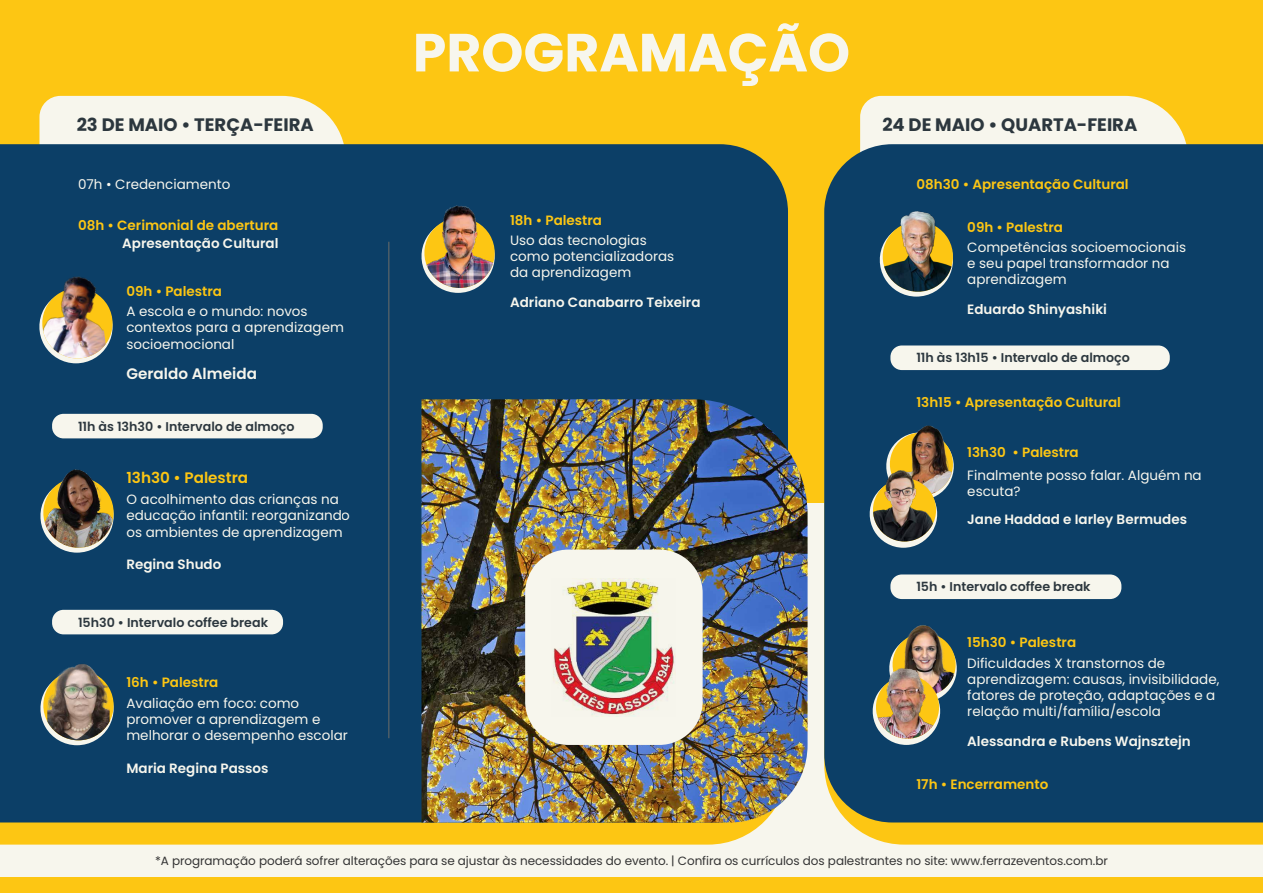
<style>
.page{position:relative;width:1263px;height:893px;background:#f7f6ed}
.page>*{position:absolute;margin:0;border:0;box-sizing:border-box;transform-origin:0 0}
.t1{font:700 53.7px "Poppins";color:#f7f6ed}
.t2{font:700 18px "Poppins";color:#2c373e}
.t3{font:600 15.15px "Poppins";color:#fdc613}
.t4{font:600 15.15px "Poppins";color:#f7f6ed}
.t5{font:13.5px/16.2px "Poppins";color:#f7f6ed}
.t6{font:600 13.5px "Poppins";color:#fdc613}
.t7{font:600 13.5px "Poppins";color:#f7f6ed}
.t8{font:600 12.6px "Poppins";color:#2c373e}
.t9{font:12px "Poppins";letter-spacing:-.005em;color:#343434}
</style>
<div class="page">
<div style="left:0;top:0;width:1263px;height:502px;background:#fdc613"></div>
<svg style="left:0;top:822px;width:764px;height:23px;background:#f7c41d"></svg>
<div style="left:39px;top:96px;width:305px;height:48px;background:#f7f6ed"></div>
<div style="left:0;top:144px;width:788px;height:678px;background:#0c3f67"></div>
<div style="left:52px;top:414px;width:271px;height:24px;background:#f7f6ed;border-radius:11px"></div>
<div style="left:52px;top:610px;width:231px;height:24px;background:#f7f6ed;border-radius:11px"></div>
<div style="left:0;top:877px;width:1263px;height:16px;background:#fdc613"></div>
<svg style="left:848px;top:822px;width:415px;height:23px;background:#f7c621"></svg>
<div style="left:860px;top:96px;width:327px;height:48px;background:#f7f6ed"></div>
<div style="left:824px;top:144px;width:439px;height:678px;background:#0c3f67"></div>
<div style="left:890px;top:345px;width:280px;height:25px;background:#f7f6ed;border-radius:11px"></div>
<div style="left:890px;top:574px;width:231px;height:25px;background:#f7f6ed;border-radius:11px"></div>
<hr style="left:388px;top:242px;width:1px;height:496px;background:#4d5e67">
<svg style="left:39px;top:477px;width:76px;height:76px"></svg>
<svg style="left:39px;top:670px;width:76px;height:75px"></svg>
<svg style="left:878px;top:221px;width:76px;height:76px"></svg>
<svg style="left:38px;top:288px;width:76px;height:75px"></svg>
<img style="left:42px;top:465px;width:73px;height:83px">
<img style="left:47px;top:658px;width:63px;height:82px">
<svg style="left:420px;top:218px;width:76px;height:75px"></svg>
<img style="left:423px;top:202px;width:73px;height:86px">
<img style="left:41px;top:276px;width:65px;height:82px">
<img style="left:881px;top:207px;width:73px;height:85px">
<img style="left:888px;top:422px;width:66px;height:10px">
<img style="left:868px;top:432px;width:87px;height:116px">
<img style="left:871px;top:464px;width:66px;height:77px">
<img style="left:896px;top:622px;width:58px;height:11px">
<img style="left:871px;top:633px;width:87px;height:112px">
<img style="left:876px;top:662px;width:60px;height:77px">
<img style="left:421px;top:399px;width:386px;height:423px">
<div style="left:525px;top:550px;width:178px;height:195px;background:#f7f6ed;border-radius:43px"></div>
<img style="left:553px;top:578px;width:123px;height:138px">
<h1 class="t1" style="left:413px;top:21px;width:439px">PROGRAMAÇÃO</h1>
<h2 class="t2" style="left:77px;top:114px;width:238px">23 DE MAIO • TERÇA-FEIRA</h2>
<h2 class="t2" style="left:882px;top:114px;width:256px">24 DE MAIO • QUARTA-FEIRA</h2>
<p class="t5" style="left:78px;top:176px;width:154px">07h • Credenciamento</p>
<p class="t6" style="left:78px;top:217px;width:202px">08h • Cerimonial de abertura</p>
<p class="t7" style="left:122px;top:236px;width:158px">Apresentação Cultural</p>
<p class="t6" style="left:126px;top:283px;width:97px">09h • Palestra</p>
<p class="t5" style="left:126px;top:303px;width:219px">A escola e o mundo: novos contextos para a aprendizagem socioemocional</p>
<p class="t4" style="left:126px;top:365px;width:132px">Geraldo Almeida</p>
<p class="t8" style="left:78px;top:419px;width:218px">11h às 13h30 • Intervalo de almoço</p>
<p class="t3" style="left:126px;top:468px;width:123px">13h30 • Palestra</p>
<p class="t5" style="left:126px;top:491px;width:226px">O acolhimento das crianças na educação infantil: reorganizando os ambientes de aprendizagem</p>
<p class="t7" style="left:126px;top:556px;width:97px">Regina Shudo</p>
<p class="t8" style="left:78px;top:615px;width:192px">15h30 • Intervalo coffee break</p>
<p class="t6" style="left:126px;top:674px;width:94px">16h • Palestra</p>
<p class="t5" style="left:126px;top:695px;width:223px">Avaliação em foco: como promover a aprendizagem e melhorar o desempenho escolar</p>
<p class="t7" style="left:126px;top:760px;width:144px">Maria Regina Passos</p>
<p class="t6" style="left:510px;top:212px;width:94px">18h • Palestra</p>
<p class="t5" style="left:510px;top:232px;width:166px">Uso das tecnologias como potencializadoras da aprendizagem</p>
<p class="t7" style="left:510px;top:294px;width:192px">Adriano Canabarro Teixeira</p>
<p class="t6" style="left:916px;top:176px;width:214px">08h30 • Apresentação Cultural</p>
<p class="t6" style="left:967px;top:219px;width:97px">09h • Palestra</p>
<p class="t5" style="left:967px;top:239px;width:220px">Competências socioemocionais e seu papel transformador na aprendizagem</p>
<p class="t7" style="left:967px;top:302px;width:141px">Eduardo Shinyashiki</p>
<p class="t8" style="left:916px;top:351px;width:215px">11h às 13h15 • Intervalo de almoço</p>
<p class="t6" style="left:916px;top:394px;width:206px">13h15 • Apresentação Cultural</p>
<p class="t6" style="left:967px;top:445px;width:113px">13h30 • Palestra</p>
<p class="t5" style="left:967px;top:467px;width:236px">Finalmente posso falar. Alguém na escuta?</p>
<p class="t7" style="left:967px;top:512px;width:221px">Jane Haddad e Iarley Bermudes</p>
<p class="t8" style="left:916px;top:580px;width:176px">15h • Intervalo coffee break</p>
<p class="t6" style="left:967px;top:635px;width:110px">15h30 • Palestra</p>
<p class="t5" style="left:967px;top:655px;width:254px">Dificuldades X transtornos de aprendizagem: causas, invisibilidade, fatores de proteção, adaptações e a relação multi/família/escola</p>
<p class="t7" style="left:967px;top:734px;width:225px">Alessandra e Rubens Wajnsztejn</p>
<p class="t6" style="left:916px;top:776px;width:133px">17h • Encerramento</p>
<p class="t9" style="left:155px;top:854px;width:954px">*A programação poderá sofrer alterações para se ajustar às necessidades do evento. | Confira os currículos dos palestrantes no site: www.ferrazeventos.com.br</p>
</div>
